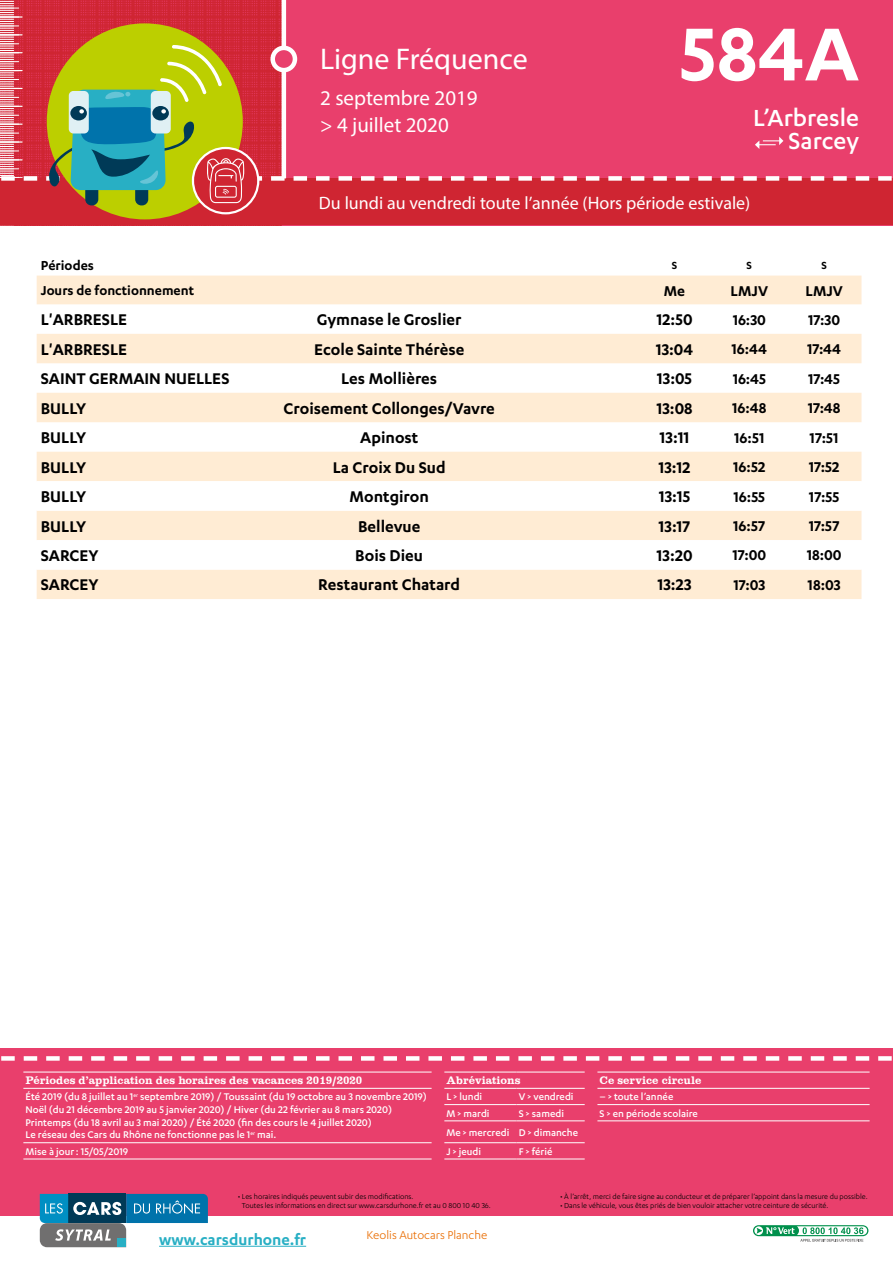
<style>
.page{position:relative;width:893px;height:1263px;background:#fff}
.page>*{position:absolute;margin:0;border:0;box-sizing:border-box;transform-origin:0 0}
.t1{font:600 87px "Karbon";color:#fff}
.t2{font:30px "Myriad Pro";color:#fff}
.t3{font:500 27px/23.2px "Karbon";color:#fff;text-align:right}
.t4{font:21px/27px "Myriad Pro";color:#fff}
.t5{font:600 18px "Karbon";color:#000}
.t6{font:18px "Myriad Pro";color:#fff}
.t7{font:600 17.55px "Karbon";color:#28afc4}
.t8{font:600 16.5px "Karbon";color:#000}
.t9{font:600 15px "Karbon";color:#000}
.t10{font:13.2px "Karbon";color:#ea7007}
.t11{font:600 12px "Karbon";color:#000}
.t12{font:500 11.25px/12.8px "Karbon";color:#fff}
.t13{font:11.25px "Clarendon";color:#fff}
.t14{font:8.25px/9px "Karbon";color:#000}
</style>
<div class="page">
<div style="left:0;top:1048px;width:893px;height:168px;background:#e93f6c"></div>
<svg style="left:1px;top:1056px;width:891px;height:5px"></svg>
<svg style="left:753px;top:1225px;width:115px;height:17px"></svg>
<hr style="left:159px;top:1246px;width:147px;height:1px;background:#28afc4">
<svg style="left:40px;top:1194px;width:168px;height:53px"></svg>
<hr style="left:23px;top:1072px;width:409px;height:1px;background:#fff">
<hr style="left:444px;top:1072px;width:73px;height:1px;background:#fff">
<hr style="left:517px;top:1072px;width:68px;height:1px;background:#fff">
<hr style="left:597px;top:1072px;width:273px;height:1px;background:#fff">
<hr style="left:23px;top:1088px;width:409px;height:1px;background:#fff">
<hr style="left:444px;top:1088px;width:73px;height:1px;background:#fff">
<hr style="left:517px;top:1088px;width:68px;height:1px;background:#fff">
<hr style="left:597px;top:1088px;width:273px;height:1px;background:#fff">
<hr style="left:444px;top:1104px;width:73px;height:1px;background:#fff">
<hr style="left:517px;top:1104px;width:68px;height:1px;background:#fff">
<hr style="left:597px;top:1104px;width:273px;height:1px;background:#fff">
<hr style="left:444px;top:1120px;width:73px;height:1px;background:#fff">
<hr style="left:517px;top:1120px;width:68px;height:1px;background:#fff">
<hr style="left:597px;top:1120px;width:273px;height:1px;background:#fff">
<hr style="left:23px;top:1142px;width:409px;height:1px;background:#fff">
<hr style="left:444px;top:1142px;width:73px;height:1px;background:#fff">
<hr style="left:517px;top:1142px;width:68px;height:1px;background:#fff">
<hr style="left:23px;top:1159px;width:409px;height:1px;background:#fff">
<hr style="left:444px;top:1159px;width:73px;height:1px;background:#fff">
<hr style="left:517px;top:1159px;width:68px;height:1px;background:#fff">
<svg style="left:0;top:0;width:893px;height:225px;background:#d44e5a"></svg>
<svg style="left:37px;top:276px;width:824px;height:323px;fill:#ffecd4"></svg>
<svg style="left:37px;top:481px;width:824px;height:89px"></svg>
<h2 class="t2" style="left:320px;top:41px;width:209px">Ligne Fréquence</h2>
<h3 class="t4" style="left:320px;top:84px;width:159px">2 septembre 2019 &gt; 4 juillet 2020</h3>
<h1 class="t1" style="left:680px;top:5px;width:180px">584A</h1>
<h3 class="t3" style="left:753px;top:105px;width:107px">L’Arbresle<br>Sarcey</h3>
<h3 class="t6" style="left:319px;top:192px;width:433px">Du lundi au vendredi toute l’année (Hors période estivale)</h3>
<h3 class="t9" style="left:41px;top:257px;width:55px">Périodes</h3>
<p class="t11" style="left:672px;top:259px;width:7px">S</p>
<p class="t11" style="left:747px;top:259px;width:7px">S</p>
<p class="t11" style="left:821px;top:259px;width:7px">S</p>
<h3 class="t9" style="left:41px;top:282px;width:155px">Jours de fonctionnement</h3>
<h3 class="t8" style="left:664px;top:281px;width:23px">Me</h3>
<h3 class="t8" style="left:731px;top:281px;width:39px">LMJV</h3>
<h3 class="t8" style="left:805px;top:281px;width:39px">LMJV</h3>
<h3 class="t5" style="left:41px;top:310px;width:88px">L'ARBRESLE</h3>
<h3 class="t5" style="left:317px;top:310px;width:146px">Gymnase le Groslier</h3>
<h3 class="t5" style="left:656px;top:310px;width:38px">12:50</h3>
<h3 class="t8" style="left:733px;top:310px;width:35px">16:30</h3>
<h3 class="t8" style="left:808px;top:310px;width:33px">17:30</h3>
<h3 class="t5" style="left:41px;top:339px;width:88px">L'ARBRESLE</h3>
<h3 class="t5" style="left:314px;top:339px;width:152px">Ecole Sainte Thérèse</h3>
<h3 class="t5" style="left:656px;top:339px;width:39px">13:04</h3>
<h3 class="t8" style="left:732px;top:340px;width:37px">16:44</h3>
<h3 class="t8" style="left:807px;top:340px;width:36px">17:44</h3>
<h3 class="t5" style="left:41px;top:368px;width:190px">SAINT GERMAIN NUELLES</h3>
<h3 class="t5" style="left:341px;top:368px;width:97px">Les Mollières</h3>
<h3 class="t5" style="left:657px;top:368px;width:37px">13:05</h3>
<h3 class="t8" style="left:733px;top:369px;width:35px">16:45</h3>
<h3 class="t8" style="left:808px;top:369px;width:34px">17:45</h3>
<h3 class="t5" style="left:41px;top:398px;width:47px">BULLY</h3>
<h3 class="t5" style="left:284px;top:398px;width:213px">Croisement Collonges/Vavre</h3>
<h3 class="t5" style="left:656px;top:398px;width:38px">13:08</h3>
<h3 class="t8" style="left:732px;top:399px;width:36px">16:48</h3>
<h3 class="t8" style="left:808px;top:399px;width:34px">17:48</h3>
<h3 class="t5" style="left:41px;top:427px;width:47px">BULLY</h3>
<h3 class="t5" style="left:360px;top:427px;width:60px">Apinost</h3>
<h3 class="t5" style="left:660px;top:427px;width:31px">13:11</h3>
<h3 class="t8" style="left:734px;top:428px;width:32px">16:51</h3>
<h3 class="t8" style="left:810px;top:428px;width:31px">17:51</h3>
<h3 class="t5" style="left:41px;top:457px;width:47px">BULLY</h3>
<h3 class="t5" style="left:333px;top:457px;width:115px">La Croix Du Sud</h3>
<h3 class="t5" style="left:658px;top:457px;width:34px">13:12</h3>
<h3 class="t8" style="left:733px;top:458px;width:34px">16:52</h3>
<h3 class="t8" style="left:809px;top:458px;width:32px">17:52</h3>
<h3 class="t5" style="left:41px;top:486px;width:47px">BULLY</h3>
<h3 class="t5" style="left:350px;top:486px;width:81px">Montgiron</h3>
<h3 class="t5" style="left:659px;top:486px;width:33px">13:15</h3>
<h3 class="t8" style="left:733px;top:487px;width:33px">16:55</h3>
<h3 class="t8" style="left:809px;top:487px;width:32px">17:55</h3>
<h3 class="t5" style="left:41px;top:516px;width:47px">BULLY</h3>
<h3 class="t5" style="left:358px;top:516px;width:64px">Bellevue</h3>
<h3 class="t5" style="left:658px;top:516px;width:33px">13:17</h3>
<h3 class="t8" style="left:733px;top:517px;width:34px">16:57</h3>
<h3 class="t8" style="left:809px;top:517px;width:32px">17:57</h3>
<h3 class="t5" style="left:41px;top:545px;width:59px">SARCEY</h3>
<h3 class="t5" style="left:355px;top:545px;width:69px">Bois Dieu</h3>
<h3 class="t5" style="left:656px;top:545px;width:38px">13:20</h3>
<h3 class="t8" style="left:732px;top:546px;width:35px">17:00</h3>
<h3 class="t8" style="left:807px;top:546px;width:36px">18:00</h3>
<h3 class="t5" style="left:41px;top:575px;width:59px">SARCEY</h3>
<h3 class="t5" style="left:318px;top:575px;width:143px">Restaurant Chatard</h3>
<h3 class="t5" style="left:657px;top:575px;width:36px">13:23</h3>
<h3 class="t8" style="left:733px;top:576px;width:33px">17:03</h3>
<h3 class="t8" style="left:808px;top:576px;width:34px">18:03</h3>
<p class="t13" style="left:26px;top:1074px;width:338px">Périodes d’application des horaires des vacances 2019/2020</p>
<p class="t13" style="left:446px;top:1074px;width:76px">Abréviations</p>
<p class="t13" style="left:600px;top:1074px;width:103px">Ce service circule</p>
<p class="t12" style="left:26px;top:1090px;width:403px">Été 2019 (du 8 juillet au 1<sup>er</sup> septembre 2019) / Toussaint (du 19 octobre au 3 novembre 2019)<br>Noël (du 21 décembre 2019 au 5 janvier 2020) / Hiver (du 22 février au 8 mars 2020)<br>Printemps (du 18 avril au 3 mai 2020) / Été 2020 (fin des cours le 4 juillet 2020)<br>Le réseau des Cars du Rhône ne fonctionne pas le 1<sup>er</sup> mai.</p>
<p class="t12" style="left:446px;top:1090px;width:37px">L &gt; lundi</p>
<p class="t12" style="left:519px;top:1090px;width:56px">V &gt; vendredi</p>
<p class="t12" style="left:600px;top:1090px;width:75px">– &gt; toute l’année</p>
<p class="t12" style="left:446px;top:1106px;width:45px">M &gt; mardi</p>
<p class="t12" style="left:519px;top:1106px;width:47px">S &gt; samedi</p>
<p class="t12" style="left:600px;top:1106px;width:100px">S &gt; en période scolaire</p>
<p class="t12" style="left:446px;top:1125px;width:133px">Me &gt; mercredi D &gt; dimanche</p>
<p class="t12" style="left:26px;top:1144px;width:104px">Mise à jour: 15/05/2019</p>
<p class="t12" style="left:446px;top:1144px;width:36px">J &gt; jeudi</p>
<p class="t12" style="left:519px;top:1144px;width:35px">F &gt; férié</p>
<p class="t14" style="left:242px;top:1192px;width:250px;text-indent:-4px">• Les horaires indiqués peuvent subir des modifications.<br>Toutes les informations en direct sur www.carsdurhone.fr et au 0 800 10 40 36.</p>
<p class="t14" style="left:560px;top:1192px;width:309px">• À l’arrêt, merci de faire signe au conducteur et de préparer l’appoint dans la mesure du possible.</p>
<p class="t14" style="left:560px;top:1201px;width:270px">• Dans le véhicule, vous êtes priés de bien vouloir attacher votre ceinture de sécurité.</p>
<h3 class="t7" style="left:159px;top:1229px;width:149px">www.carsdurhone.fr</h3>
<p class="t10" style="left:367px;top:1228px;width:122px">Keolis Autocars Planche</p>
</div>
